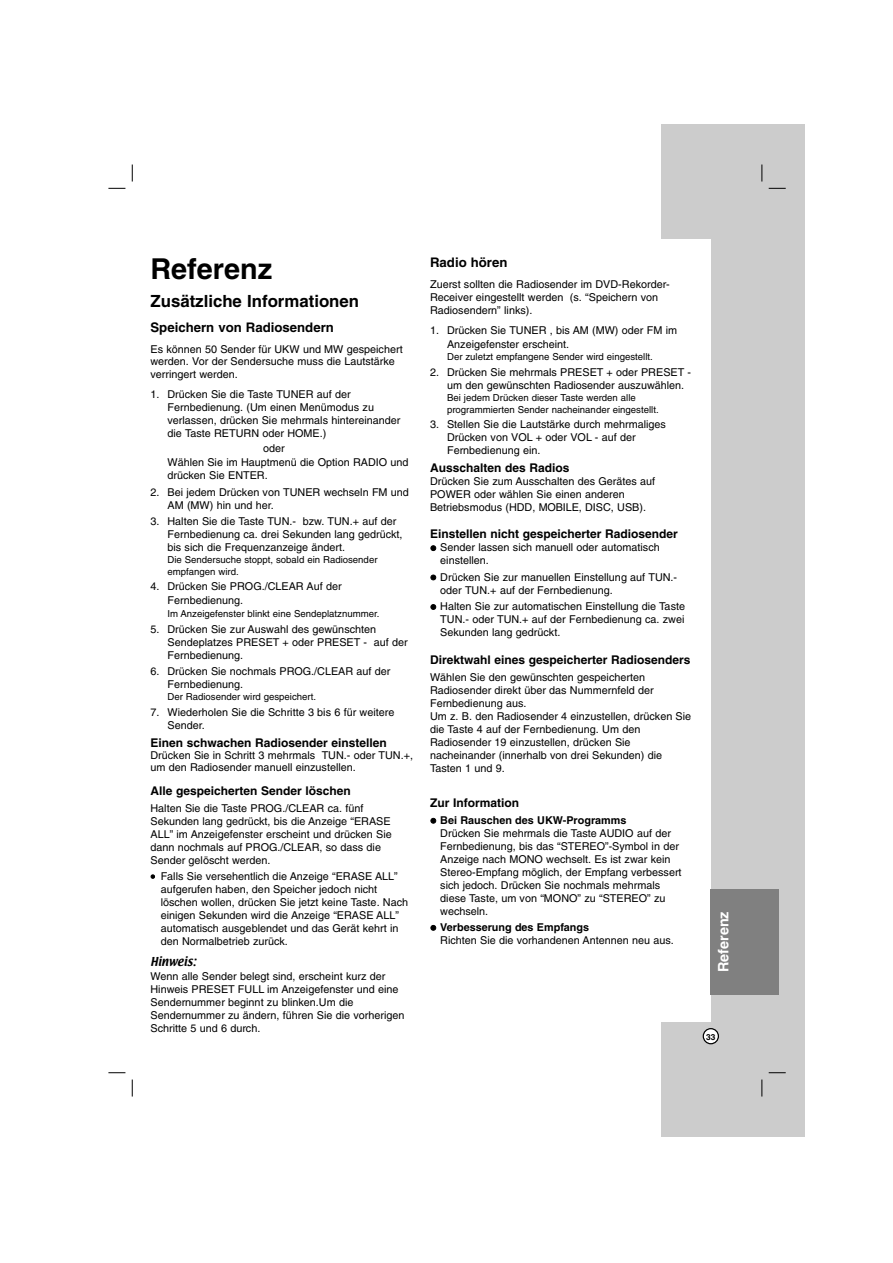
<style>
.page{position:relative;width:893px;height:1263px;background:#fff}
.page>*{position:absolute;margin:0;border:0;box-sizing:border-box;transform-origin:0 0}
.t1{font:700 28.8px "Helvetica";color:#000}
.t2{font:700 16.8px "Helvetica";color:#000}
.t3{font:700 14.4px "Helvetica";color:#fff}
.t4{font:700 13.2px "Helvetica";color:#000}
.t5{font:700 12px "Helvetica";color:#000}
.t6{font:10.8px/12.9px "Helvetica";color:#000}
.t7{font:700 10.8px "Helvetica";color:#000}
.t8{font:10.8px "Textile";color:#000}
.t9{font:9.6px/11.6px "Helvetica";color:#000}
.t10{font:700 8.4px "Helvetica";color:#000}
</style>
<div class="page">
<div style="left:661px;top:124px;width:143px;height:1013px;background:#ccc"></div>
<div style="left:601px;top:239px;width:109px;height:783px;background:#fff"></div>
<svg style="left:702px;top:1028px;width:17px;height:16px"></svg>
<div style="left:710px;top:889px;width:68px;height:105px;background:#808080"></div>
<svg style="left:132px;top:165px;width:1px;height:17px"></svg>
<svg style="left:761px;top:165px;width:1px;height:17px"></svg>
<svg style="left:132px;top:1080px;width:1px;height:17px"></svg>
<svg style="left:761px;top:1080px;width:1px;height:17px"></svg>
<svg style="left:108px;top:188px;width:17px;height:1px"></svg>
<svg style="left:768px;top:188px;width:17px;height:1px"></svg>
<svg style="left:108px;top:1072px;width:17px;height:1px"></svg>
<svg style="left:768px;top:1072px;width:17px;height:1px"></svg>
<h1 class="t1" style="left:150px;top:258px;width:123px">Referenz</h1>
<h2 class="t2" style="left:150px;top:295px;width:210px">Zusätzliche Informationen</h2>
<p class="t4" style="left:150px;top:322px;width:185px">Speichern von Radiosendern</p>
<p class="t6" style="left:150px;top:343px;width:254px">Es können 50 Sender für UKW und MW gespeichert werden. Vor der Sendersuche muss die Lautstärke verringert werden.</p>
<p class="t6" style="left:167px;top:389px;width:234px;text-indent:-17px">1. Drücken Sie die Taste TUNER auf der Fernbedienung. (Um einen Menümodus zu verlassen, drücken Sie mehrmals hintereinander die Taste RETURN oder HOME.)</p>
<p class="t6" style="left:167px;top:442px;width:242px;line-height:14.7px;text-indent:96px">oder<br>Wählen Sie im Hauptmenü die Option RADIO und</p>
<p class="t6" style="left:167px;top:470px;width:102px">drücken Sie ENTER.</p>
<p class="t6" style="left:167px;top:487px;width:243px;text-indent:-17px">2. Bei jedem Drücken von TUNER wechseln FM und<br>AM (MW) hin und her.</p>
<p class="t6" style="left:167px;top:516px;width:236px;text-indent:-17px">3. Halten Sie die Taste TUN.- bzw. TUN.+ auf der<br>Fernbedienung ca. drei Sekunden lang gedrückt, bis sich die Frequenzanzeige ändert.</p>
<p class="t9" style="left:167px;top:555px;width:211px">Die Sendersuche stoppt, sobald ein Radiosender empfangen wird.</p>
<p class="t6" style="left:167px;top:581px;width:176px;line-height:13.8px;text-indent:-17px">4. Drücken Sie PROG./CLEAR Auf der<br>Fernbedienung.</p>
<p class="t9" style="left:167px;top:609px;width:213px">Im Anzeigefenster blinkt eine Sendeplatznummer.</p>
<p class="t6" style="left:167px;top:623px;width:241px;text-indent:-17px">5. Drücken Sie zur Auswahl des gewünschten<br>Sendeplatzes PRESET + oder PRESET - auf der<br>Fernbedienung.</p>
<p class="t6" style="left:167px;top:666px;width:224px;text-indent:-17px">6. Drücken Sie nochmals PROG./CLEAR auf der<br>Fernbedienung.</p>
<p class="t9" style="left:167px;top:692px;width:150px">Der Radiosender wird gespeichert.</p>
<p class="t6" style="left:167px;top:707px;width:228px;text-indent:-17px">7. Wiederholen Sie die Schritte 3 bis 6 für weitere<br>Sender.</p>
<p class="t5" style="left:150px;top:738px;width:238px">Einen schwachen Radiosender einstellen</p>
<p class="t6" style="left:150px;top:750px;width:264px;line-height:12px">Drücken Sie in Schritt 3 mehrmals TUN.- oder TUN.+, um den Radiosender manuell einzustellen.</p>
<p class="t5" style="left:150px;top:786px;width:202px">Alle gespeicherten Sender löschen</p>
<p class="t6" style="left:150px;top:803px;width:243px">Halten Sie die Taste PROG./CLEAR ca. fünf Sekunden lang gedrückt, bis die Anzeige “ERASE ALL” im Anzeigefenster erscheint und drücken Sie dann nochmals auf PROG./CLEAR, so dass die Sender gelöscht werden.</p>
<p class="t6" style="left:161px;top:871px;width:249px">Falls Sie versehentlich die Anzeige “ERASE ALL” aufgerufen haben, den Speicher jedoch nicht löschen wollen, drücken Sie jetzt keine Taste. Nach einigen Sekunden wird die Anzeige “ERASE ALL” automatisch ausgeblendet und das Gerät kehrt in den Normalbetrieb zurück.</p>
<p class="t8" style="left:150px;top:956px;width:47px">Hinweis:</p>
<p class="t6" style="left:150px;top:970px;width:255px">Wenn alle Sender belegt sind, erscheint kurz der Hinweis PRESET FULL im Anzeigefenster und eine Sendernummer beginnt zu blinken.Um die Sendernummer zu ändern, führen Sie die vorherigen Schritte 5 und 6 durch.</p>
<p class="t4" style="left:430px;top:258px;width:79px">Radio hören</p>
<p class="t6" style="left:430px;top:279px;width:241px">Zuerst sollten die Radiosender im DVD-Rekorder-<br>Receiver eingestellt werden (s. “Speichern von<br>Radiosendern” links).</p>
<p class="t6" style="left:447px;top:324px;width:231px;line-height:13.8px;text-indent:-17px">1. Drücken Sie TUNER , bis AM (MW) oder FM im<br>Anzeigefenster erscheint.</p>
<p class="t9" style="left:447px;top:352px;width:207px">Der zuletzt empfangene Sender wird eingestellt.</p>
<p class="t6" style="left:447px;top:367px;width:245px;text-indent:-17px">2. Drücken Sie mehrmals PRESET + oder PRESET - um den gewünschten Radiosender auszuwählen.</p>
<p class="t9" style="left:447px;top:393px;width:213px">Bei jedem Drücken dieser Taste werden alle programmierten Sender nacheinander eingestellt.</p>
<p class="t6" style="left:447px;top:419px;width:220px;text-indent:-17px">3. Stellen Sie die Lautstärke durch mehrmaliges<br>Drücken von VOL + oder VOL - auf der<br>Fernbedienung ein.</p>
<p class="t5" style="left:430px;top:463px;width:141px">Ausschalten des Radios</p>
<p class="t6" style="left:430px;top:476px;width:227px">Drücken Sie zum Ausschalten des Gerätes auf<br>POWER oder wählen Sie einen anderen<br>Betriebsmodus (HDD, MOBILE, DISC, USB).</p>
<p class="t5" style="left:430px;top:529px;width:249px">Einstellen nicht gespeicherter Radiosender</p>
<p class="t6" style="left:440px;top:542px;width:221px">Sender lassen sich manuell oder automatisch einstellen.</p>
<p class="t6" style="left:440px;top:571px;width:238px;line-height:13.8px">Drücken Sie zur manuellen Einstellung auf TUN.- oder TUN.+ auf der Fernbedienung.</p>
<p class="t6" style="left:440px;top:601px;width:246px;text-align:justify">Halten Sie zur automatischen Einstellung die Taste TUN.- oder TUN.+ auf der Fernbedienung ca. zwei Sekunden lang gedrückt.</p>
<p class="t5" style="left:430px;top:656px;width:262px">Direktwahl eines gespeicherter Radiosenders</p>
<p class="t6" style="left:430px;top:672px;width:263px">Wählen Sie den gewünschten gespeicherten Radiosender direkt über das Nummernfeld der Fernbedienung aus.<br>Um z. B. den Radiosender 4 einzustellen, drücken Sie die Taste 4 auf der Fernbedienung. Um den Radiosender 19 einzustellen, drücken Sie nacheinander (innerhalb von drei Sekunden) die Tasten 1 und 9.</p>
<p class="t5" style="left:430px;top:798px;width:90px">Zur Information</p>
<p class="t7" style="left:440px;top:816px;width:188px">Bei Rauschen des UKW-Programms</p>
<p class="t6" style="left:440px;top:828px;width:243px">Drücken Sie mehrmals die Taste AUDIO auf der Fernbedienung, bis das “STEREO”-Symbol in der Anzeige nach MONO wechselt. Es ist zwar kein Stereo-Empfang möglich, der Empfang verbessert sich jedoch. Drücken Sie nochmals mehrmals diese Taste, um von “MONO” zu “STEREO” zu wechseln.</p>
<p class="t7" style="left:440px;top:923px;width:150px">Verbesserung des Empfangs</p>
<p class="t6" style="left:440px;top:935px;width:235px">Richten Sie die vorhandenen Antennen neu aus.</p>
<h3 class="t3" style="left:718px;top:972px;width:62px;rotate:-90deg">Referenz</h3>
<p class="t10" style="left:706px;top:1034px;width:11px">33</p>
</div>
